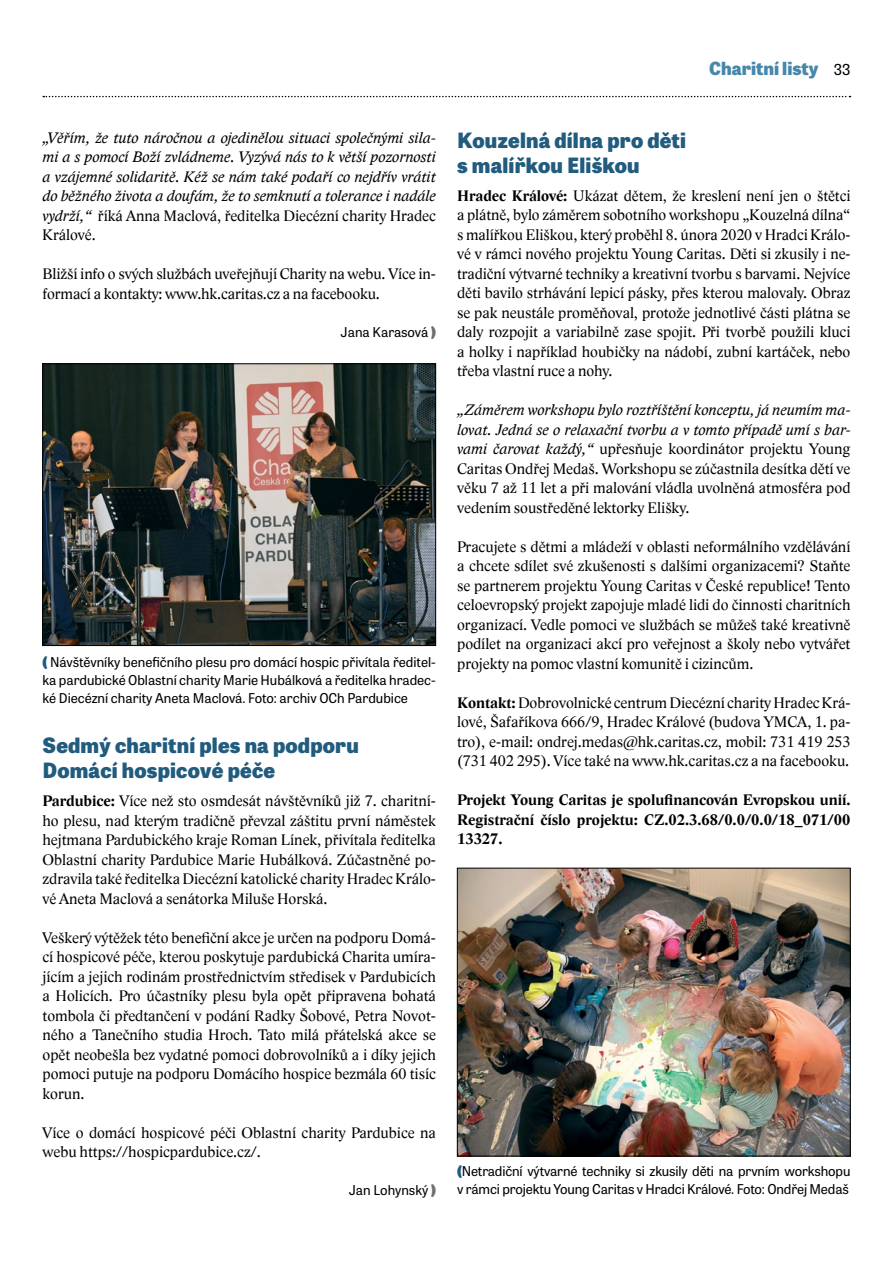
<style>
.page{position:relative;width:893px;height:1263px;background:#fff}
.page>*{position:absolute;margin:0;border:0;box-sizing:border-box;transform-origin:0 0}
.t1{font:800 21px/25.2px "Tablet Gothic";letter-spacing:.01em;color:#215b7d}
.t2{font:800 18px "Tablet Gothic";color:#4788aa}
.t3{font:15.75px/19.5px "Lido STFCE";color:#000;text-align:justify}
.t4{font:italic 15.75px/19.5px "Lido STFCE";color:#000;text-align:justify}
.t5{font:700 15.75px/19.5px "Lido STFCE";color:#000;text-align:justify}
.t6{font:13.5px/18px "Tablet Gothic";letter-spacing:-.01em;color:#000;text-align:justify}
.s1{font-weight:400;font-size:15px;color:#000}
.s2{font-style:normal}
.s3{font-weight:800;color:#6d6e71}
.s4{font-weight:800;color:#215b7d}
.s5{font-weight:700}
.s6{font-style:italic}
</style>
<div class="page">
<svg style="left:43px;top:96px;width:807px;height:1px"></svg>
<img style="left:45px;top:366px;width:389px;height:278px">
<div style="left:43px;top:364px;width:393px;height:282px;border:1px solid #000"></div>
<img style="left:459px;top:870px;width:389px;height:284px">
<div style="left:457px;top:868px;width:393px;height:288px;border:1px solid #000"></div>
<p class="t2" style="left:709px;top:55px;width:143px">Charitní listy <span class="s1">33</span></p>
<p class="t4" style="left:43px;top:128px;width:395px">„Věřím, že tuto náročnou a ojedinělou situaci společnými sila&shy;mi a s pomocí Boží zvládneme. Vyzývá nás to k větší pozornosti a vzájemné solidaritě. Kéž se nám také podaří co nejdřív vrátit do běžného života a doufám, že to semknutí a tolerance i nadále vydrží,“ <span class="s2">říká Anna Maclová, ředitelka Diecézní charity Hradec Králové.</span></p>
<p class="t3" style="left:43px;top:264px;width:395px">Bližší info o svých službách uveřejňují Charity na webu. Více in&shy;formací a kontakty: www.hk.caritas.cz a na facebooku.</p>
<p class="t6" style="left:341px;top:322px;width:97px">Jana Karasová <span class="s3">)</span></p>
<p class="t6" style="left:43px;top:653px;width:395px"><span class="s4">(</span> Návštěvníky benefičního plesu pro domácí hospic přivítala ředitel&shy;ka pardubické Oblastní charity Marie Hubálková a ředitelka hradec&shy;ké Diecézní charity Aneta Maclová. Foto: archiv OCh Pardubice</p>
<h1 class="t1" style="left:43px;top:732px;width:318px">Sedmý charitní ples na podporu<br>Domácí hospicové péče</h1>
<p class="t3" style="left:43px;top:791px;width:395px"><span class="s5">Pardubice:</span> Více než sto osmdesát návštěvníků již 7. charitní&shy;ho plesu, nad kterým tradičně převzal záštitu první náměstek hejtmana Pardubického kraje Roman Línek, přivítala ředitelka Oblastní charity Pardubice Marie Hubálková. Zúčastněné po&shy;zdravila také ředitelka Diecézní katolické charity Hradec Králo&shy;vé Aneta Maclová a senátorka Miluše Horská.</p>
<p class="t3" style="left:43px;top:928px;width:395px">Veškerý výtěžek této benefiční akce je určen na podporu Domá&shy;cí hospicové péče, kterou poskytuje pardubická Charita umíra&shy;jícím a jejich rodinám prostřednictvím středisek v Pardubicích a Holicích. Pro účastníky plesu byla opět připravena bohatá tombola či předtančení v podání Radky Šobové, Petra Novot&shy;ného a Tanečního studia Hroch. Tato milá přátelská akce se opět neobešla bez vydatné pomoci dobrovolníků a i díky jejich pomoci putuje na podporu Domácího hospice bezmála 60 tisíc korun.</p>
<p class="t3" style="left:43px;top:1123px;width:395px">Více o domácí hospicové péči Oblastní charity Pardubice na webu https://hospicpardubice.cz/.</p>
<p class="t6" style="left:349px;top:1181px;width:89px">Jan Lohynský <span class="s3">)</span></p>
<h1 class="t1" style="left:457px;top:126px;width:230px">Kouzelná dílna pro děti s malířkou Eliškou</h1>
<p class="t3" style="left:457px;top:186px;width:395px"><span class="s5">Hradec Králové:</span> Ukázat dětem, že kreslení není jen o štětci a plátně, bylo záměrem sobotního workshopu „Kouzelná dílna“ s malířkou Eliškou, který proběhl 8. února 2020 v Hradci Králo&shy;vé v rámci nového projektu Young Caritas. Děti si zkusily i ne&shy;tradiční výtvarné techniky a kreativní tvorbu s barvami. Nejvíce děti bavilo strhávání lepicí pásky, přes kterou malovaly. Obraz se pak neustále proměňoval, protože jednotlivé části plátna se daly rozpojit a variabilně zase spojit. Při tvorbě použili kluci a holky i například houbičky na nádobí, zubní kartáček, nebo třeba vlastní ruce a nohy.</p>
<p class="t3" style="left:457px;top:400px;width:395px"><span class="s6">„Záměrem workshopu bylo roztříštění konceptu, já neumím ma&shy;lovat. Jedná se o relaxační tvorbu a v tomto případě umí s bar&shy;vami čarovat každý,“</span> upřesňuje koordinátor projektu Young Caritas Ondřej Medaš. Workshopu se zúčastnila desítka dětí ve věku 7 až 11 let a při malování vládla uvolněná atmosféra pod vedením soustředěné lektorky Elišky.</p>
<p class="t3" style="left:457px;top:537px;width:395px">Pracujete s dětmi a mládeží v oblasti neformálního vzdělávání a chcete sdílet své zkušenosti s dalšími organizacemi? Staňte se partnerem projektu Young Caritas v České republice! Tento celoevropský projekt zapojuje mladé lidi do činnosti charitních organizací. Vedle pomoci ve službách se můžeš také kreativně podílet na organizaci akcí pro veřejnost a školy nebo vytvářet projekty na pomoc vlastní komunitě i cizincům.</p>
<p class="t3" style="left:457px;top:693px;width:395px"><span class="s5">Kontakt:</span> Dobrovolnické centrum Diecézní charity Hradec Krá&shy;lové, Šafaříkova 666/9, Hradec Králové (budova YMCA, 1. pa&shy;tro), e-mail: ondrej.medas@hk.caritas.cz, mobil: 731 419 253 (731 402 295). Více také na www.hk.caritas.cz a na facebooku.</p>
<p class="t5" style="left:457px;top:791px;width:395px">Projekt Young Caritas je spolufinancován Evropskou unií.<br>Registrační číslo projektu: CZ.02.3.68/0.0/0.0/18_071/00<br>13327.</p>
<p class="t6" style="left:457px;top:1161px;width:395px"><span class="s4">(</span>Netradiční výtvarné techniky si zkusily děti na prvním workshopu v rámci projektu Young Caritas v Hradci Králové. Foto: Ondřej Medaš</p>
</div>
